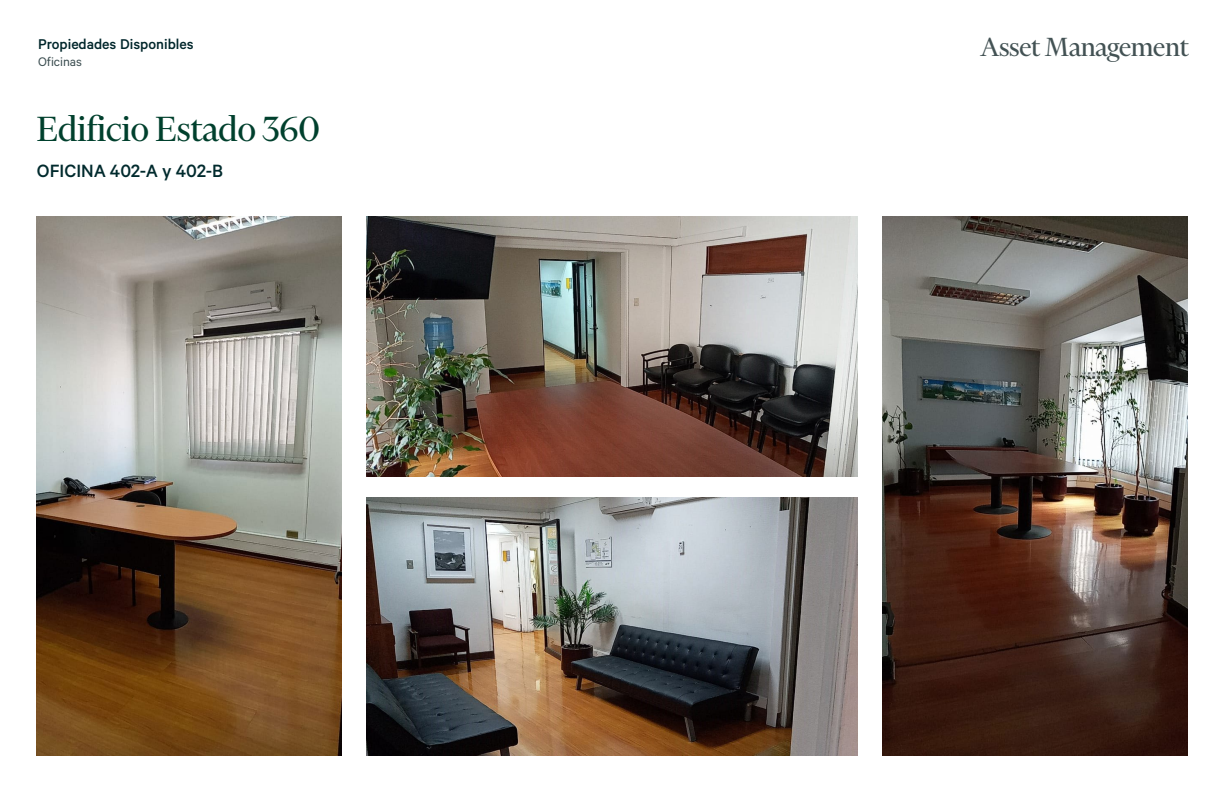
<style>
.page{position:relative;width:1224px;height:792px;background:#fff}
.page>*{position:absolute;margin:0;border:0;box-sizing:border-box;transform-origin:0 0}
.t1{font:40px "Financier Display";letter-spacing:-.005em;color:#00402d}
.t2{font:30px "Financier Display";letter-spacing:-.01em;color:#435254}
.t3{font:500 20px "Calibre";color:#002a2d}
.t4{font:500 16px "Calibre";color:#00262b}
.t5{font:14px "Calibre";color:#3c4e51}
</style>
<div class="page">
<img style="left:882px;top:216px;width:306px;height:540px">
<img style="left:366px;top:498px;width:492px;height:258px">
<img style="left:366px;top:216px;width:491px;height:260px">
<img style="left:36px;top:216px;width:306px;height:540px">
<p class="t4" style="left:38px;top:34px;width:157px">Propiedades Disponibles</p>
<p class="t5" style="left:38px;top:54px;width:45px">Oficinas</p>
<p class="t1" style="left:37px;top:108px;width:285px">Edificio Estado 360</p>
<p class="t3" style="left:37px;top:159px;width:188px">OFICINA 402-A y 402-B</p>
<p class="t2" style="left:980px;top:31px;width:210px">Asset Management</p>
</div>
